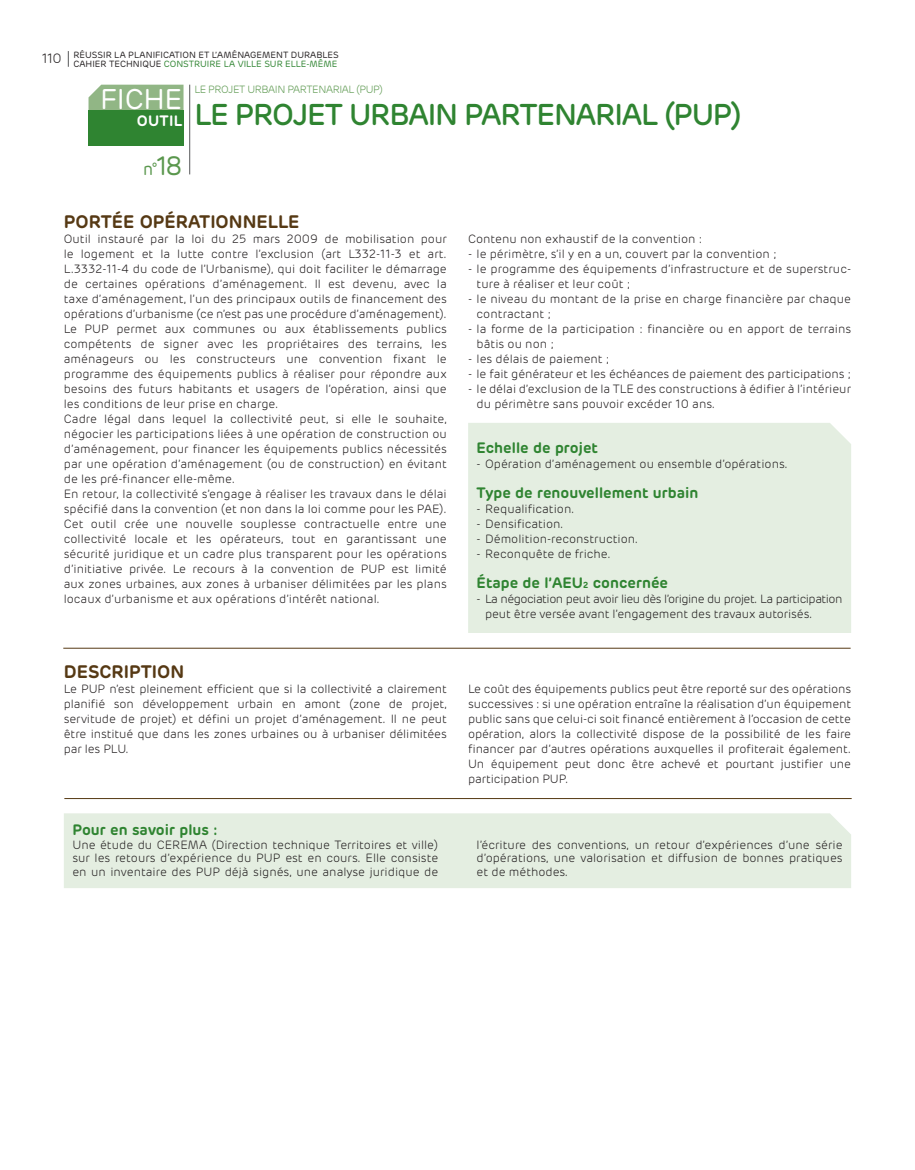
<style>
.page{position:relative;width:915px;height:1170px;background:#fff}
.page>*{position:absolute;margin:0;border:0;box-sizing:border-box;transform-origin:0 0}
.t1{font:500 30px "Rubrik";letter-spacing:-.04em;color:#2f8431}
.t2{font:28.5px "Rubrik";letter-spacing:-.01em;color:#fff}
.t3{font:600 18px "Rubrik";color:#563914}
.t4{font:17.55px "Rubrik";color:#5a974d;scale:.94 1}
.t5{font:600 15px "Rubrik";color:#2f8431}
.t6{font:600 15px "Rubrik";letter-spacing:.02em;color:#fff}
.t7{font:300 12px/15px "Rubrik";color:#231f20}
.t8{font:300 12px/15px "Rubrik";letter-spacing:-.04em;color:#231f20}
.t9{font:300 10.5px "Rubrik";letter-spacing:-.04em;color:#5a974d}
.t10{font:9px/9px "Rubrik";color:#231f20;text-align:right}
.s1{font-weight:300;font-size:13.5px}
.s2{color:#2f8431}
.s3{font-size:26.55px}
.s4{font-size:8.7px}
</style>
<div class="page">
<svg style="left:68px;top:51px;width:1px;height:16px"></svg>
<hr style="left:63px;top:648px;width:787px;height:1px;background:#563914">
<hr style="left:189px;top:85px;width:1px;height:89px;background:#57585a">
<div style="left:88px;top:85px;width:95px;height:25px;background:#91b685"></div>
<div style="left:88px;top:110px;width:95px;height:36px;background:#2f8431"></div>
<div style="left:468px;top:423px;width:382px;height:210px;background:#e4eee1"></div>
<hr style="left:64px;top:798px;width:787px;height:1px;background:#563914">
<div style="left:64px;top:813px;width:786px;height:75px;background:#e4eee1"></div>
<p class="t10" style="left:42px;top:50px;width:298px"><span class="s1">110</span> RÉUSSIR LA PLANIFICATION ET L’AMÉNAGEMENT DURABLES<br>CAHIER TECHNIQUE <span class="s2">CONSTRUIRE LA VILLE SUR ELLE-MÊME</span></p>
<h2 class="t2" style="left:100px;top:82px;width:84px">FICHE</h2>
<p class="t6" style="left:137px;top:111px;width:47px">OUTIL</p>
<h3 class="t4" style="left:143px;top:158px;width:43px">n°<span class="s3">18</span></h3>
<p class="t9" style="left:194px;top:83px;width:190px">LE PROJET URBAIN PARTENARIAL (PUP)</p>
<h1 class="t1" style="left:194px;top:96px;width:548px">LE PROJET URBAIN PARTENARIAL (PUP)</h1>
<h3 class="t3" style="left:64px;top:210px;width:237px">PORTÉE OPÉRATIONNELLE</h3>
<p class="t7" style="left:64px;top:231px;width:384px">Outil instauré par la loi du 25 mars 2009 de mobilisation pour le logement et la lutte contre l’exclusion (art L332-11-3 et art.<br>L.3332-11-4 du code de l’Urbanisme), qui doit faciliter le démarrage de certaines opérations d’aménagement. ll est devenu, avec la taxe d’aménagement, l’un des principaux outils de financement des opérations d’urbanisme (ce n’est pas une procédure d’aménagement).<br>Le PUP permet aux communes ou aux établissements publics compétents de signer avec les propriétaires des terrains, les aménageurs ou les constructeurs une convention fixant le programme des équipements publics à réaliser pour répondre aux besoins des futurs habitants et usagers de l’opération, ainsi que les conditions de leur prise en charge.<br>Cadre légal dans lequel la collectivité peut, si elle le souhaite, négocier les participations liées à une opération de construction ou d’aménagement, pour financer les équipements publics nécessités par une opération d’aménagement (ou de construction) en évitant de les pré-financer elle-même.<br>En retour, la collectivité s’engage à réaliser les travaux dans le délai spécifié dans la convention (et non dans la loi comme pour les PAE).<br>Cet outil crée une nouvelle souplesse contractuelle entre une collectivité locale et les opérateurs, tout en garantissant une sécurité juridique et un cadre plus transparent pour les opérations d’initiative privée. Le recours à la convention de PUP est limité aux zones urbaines, aux zones à urbaniser délimitées par les plans locaux d’urbanisme et aux opérations d’intérêt national.</p>
<p class="t7" style="left:468px;top:231px;width:235px">Contenu non exhaustif de la convention :</p>
<p class="t7" style="left:468px;top:246px;width:310px">- le périmètre, s’il y en a un, couvert par la convention ;</p>
<p class="t7" style="left:476px;top:261px;width:376px;text-indent:-9px">- le programme des équipements d’infrastructure et de superstruc&shy;ture à réaliser et leur coût ;</p>
<p class="t7" style="left:476px;top:291px;width:376px;text-indent:-9px">- le niveau du montant de la prise en charge financière par chaque contractant ;</p>
<p class="t7" style="left:476px;top:321px;width:376px;text-indent:-9px">- la forme de la participation : financière ou en apport de terrains bâtis ou non ;</p>
<p class="t7" style="left:468px;top:351px;width:143px">- les délais de paiement ;</p>
<p class="t7" style="left:468px;top:366px;width:384px">- le fait générateur et les échéances de paiement des participations ;</p>
<p class="t7" style="left:476px;top:381px;width:376px;text-indent:-9px">- le délai d’exclusion de la TLE des constructions à édifier à l’intérieur du périmètre sans pouvoir excéder 10 ans.</p>
<p class="t5" style="left:476px;top:438px;width:123px">Echelle de projet</p>
<p class="t7" style="left:476px;top:456px;width:313px">- Opération d’aménagement ou ensemble d’opérations.</p>
<p class="t5" style="left:476px;top:483px;width:223px">Type de renouvellement urbain</p>
<p class="t7" style="left:476px;top:501px;width:99px">- Requalification.</p>
<p class="t7" style="left:476px;top:516px;width:89px">- Densification.</p>
<p class="t7" style="left:476px;top:531px;width:163px">- Démolition-reconstruction.</p>
<p class="t7" style="left:476px;top:546px;width:136px">- Reconquête de friche.</p>
<p class="t5" style="left:476px;top:573px;width:193px">Étape de l’AEU<span class="s4">2</span> concernée</p>
<p class="t8" style="left:485px;top:591px;width:359px;text-indent:-9px">- La négociation peut avoir lieu dès l’origine du projet. La participation peut être versée avant l’engagement des travaux autorisés.</p>
<h3 class="t3" style="left:64px;top:660px;width:122px">DESCRIPTION</h3>
<p class="t7" style="left:64px;top:681px;width:384px;text-align:justify">Le PUP n’est pleinement efficient que si la collectivité a clairement planifié son développement urbain en amont (zone de projet, servitude de projet) et défini un projet d’aménagement. Il ne peut être institué que dans les zones urbaines ou à urbaniser délimitées par les PLU.</p>
<p class="t7" style="left:468px;top:681px;width:384px;text-align:justify">Le coût des équipements publics peut être reporté sur des opérations successives : si une opération entraîne la réalisation d’un équipement public sans que celui-ci soit financé entièrement à l’occasion de cette opération, alors la collectivité dispose de la possibilité de les faire financer par d’autres opérations auxquelles il profiterait également.<br>Un équipement peut donc être achevé et pourtant justifier une participation PUP.</p>
<p class="t5" style="left:72px;top:820px;width:146px">Pour en savoir plus :</p>
<p class="t7" style="left:72px;top:838px;width:367px;line-height:13.5px;text-align:justify">Une étude du CEREMA (Direction technique Territoires et ville) sur les retours d’expérience du PUP est en cours. Elle consiste en un inventaire des PUP déjà signés, une analyse juridique de</p>
<p class="t7" style="left:476px;top:838px;width:367px;line-height:13.5px;text-align:justify">l’écriture des conventions, un retour d’expériences d’une série d’opérations, une valorisation et diffusion de bonnes pratiques et de méthodes.</p>
</div>
